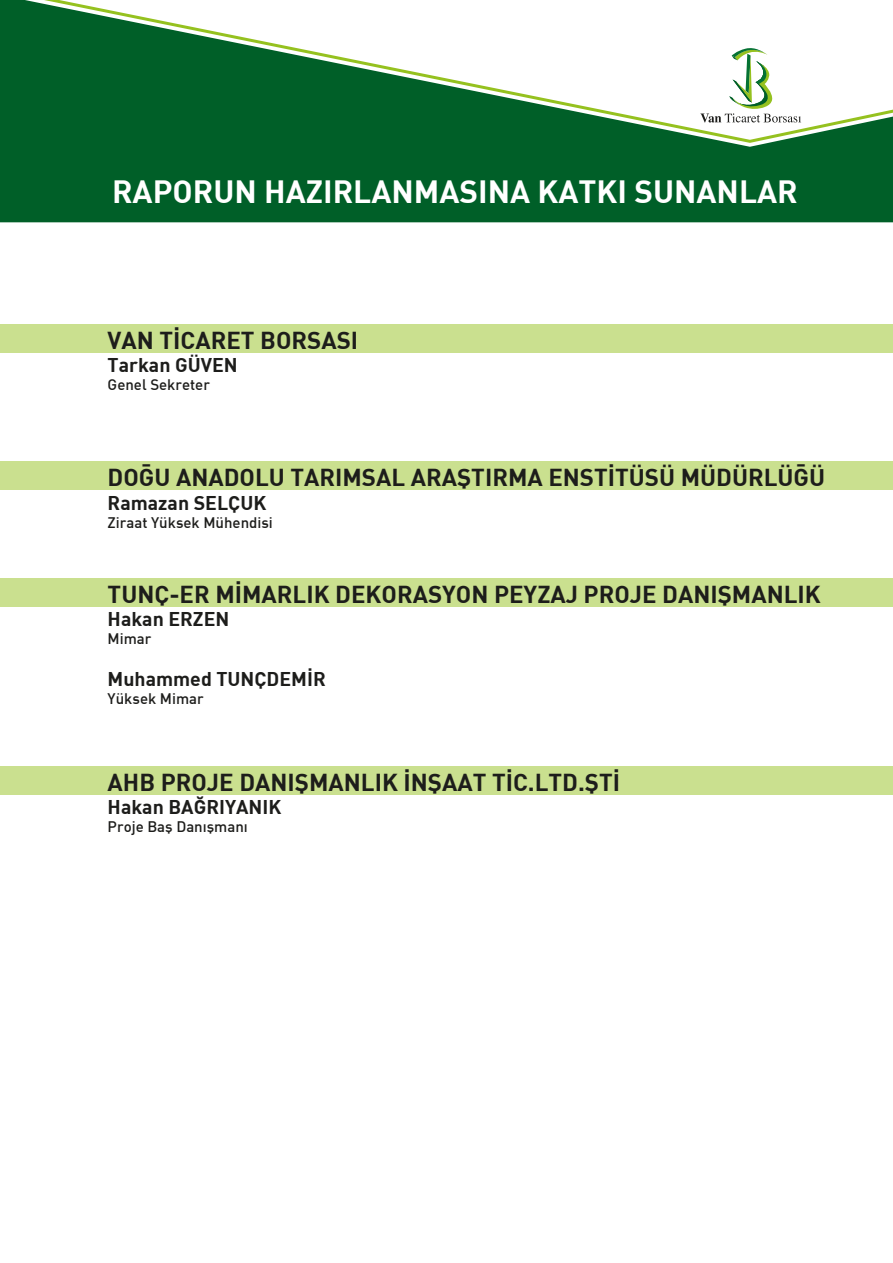
<style>
.page{position:relative;width:893px;height:1263px;background:#fff}
.page>*{position:absolute;margin:0;border:0;box-sizing:border-box;transform-origin:0 0}
.t1{font:31.5px "DI Nbe Bol";color:#fff}
.t2{font:24px "DI Nbe Bol";color:#1d1d1b}
.t3{font:700 19.5px "DINBEK";color:#1d1d1b}
.t4{font:500 15px "DI Nbek";color:#1d1d1b}
</style>
<div class="page">
<div style="left:0;top:151px;width:893px;height:71px;background:#005f28"></div>
<svg style="left:0;top:0;width:893px;height:151px"></svg>
<div style="left:0;top:324px;width:893px;height:28px;background:#cae08f"></div>
<div style="left:0;top:462px;width:893px;height:28px;background:#cae08f"></div>
<div style="left:0;top:766px;width:893px;height:28px;background:#cae08f"></div>
<div style="left:0;top:578px;width:893px;height:29px;background:#cae08f"></div>
<h1 class="t1" style="left:112px;top:171px;width:687px">RAPORUN HAZIRLANMASINA KATKI SUNANLAR</h1>
<p class="t2" style="left:108px;top:324px;width:252px">VAN TÝCARET BORSASI</p>
<p class="t3" style="left:108px;top:352px;width:132px">Tarkan GÜVEN</p>
<p class="t4" style="left:108px;top:375px;width:104px">Genel Sekreter</p>
<p class="t2" style="left:108px;top:462px;width:719px">DOÐU ANADOLU TARIMSAL ARAÞTIRMA ENSTÝTÜSÜ MÜDÜRLÜÐÜ</p>
<p class="t3" style="left:108px;top:490px;width:160px">Ramazan SELÇUK</p>
<p class="t4" style="left:108px;top:513px;width:167px">Ziraat Yüksek Mühendisi</p>
<p class="t2" style="left:108px;top:578px;width:715px">TUNÇ-ER MÝMARLIK DEKORASYON PEYZAJ PROJE DANIÞMANLIK</p>
<p class="t3" style="left:108px;top:606px;width:123px">Hakan ERZEN</p>
<p class="t4" style="left:108px;top:629px;width:45px">Mimar</p>
<p class="t3" style="left:108px;top:666px;width:220px">Muhammed TUNÇDEMİR</p>
<p class="t4" style="left:108px;top:689px;width:98px">Yüksek Mimar</p>
<p class="t2" style="left:108px;top:766px;width:514px">AHB PROJE DANIÞMANLIK ÝNÞAAT TÝC.LTD.ÞTÝ</p>
<p class="t3" style="left:108px;top:794px;width:175px">Hakan BAĞRIYANIK</p>
<p class="t4" style="left:108px;top:817px;width:142px">Proje Baş Danışmanı</p>
</div>
